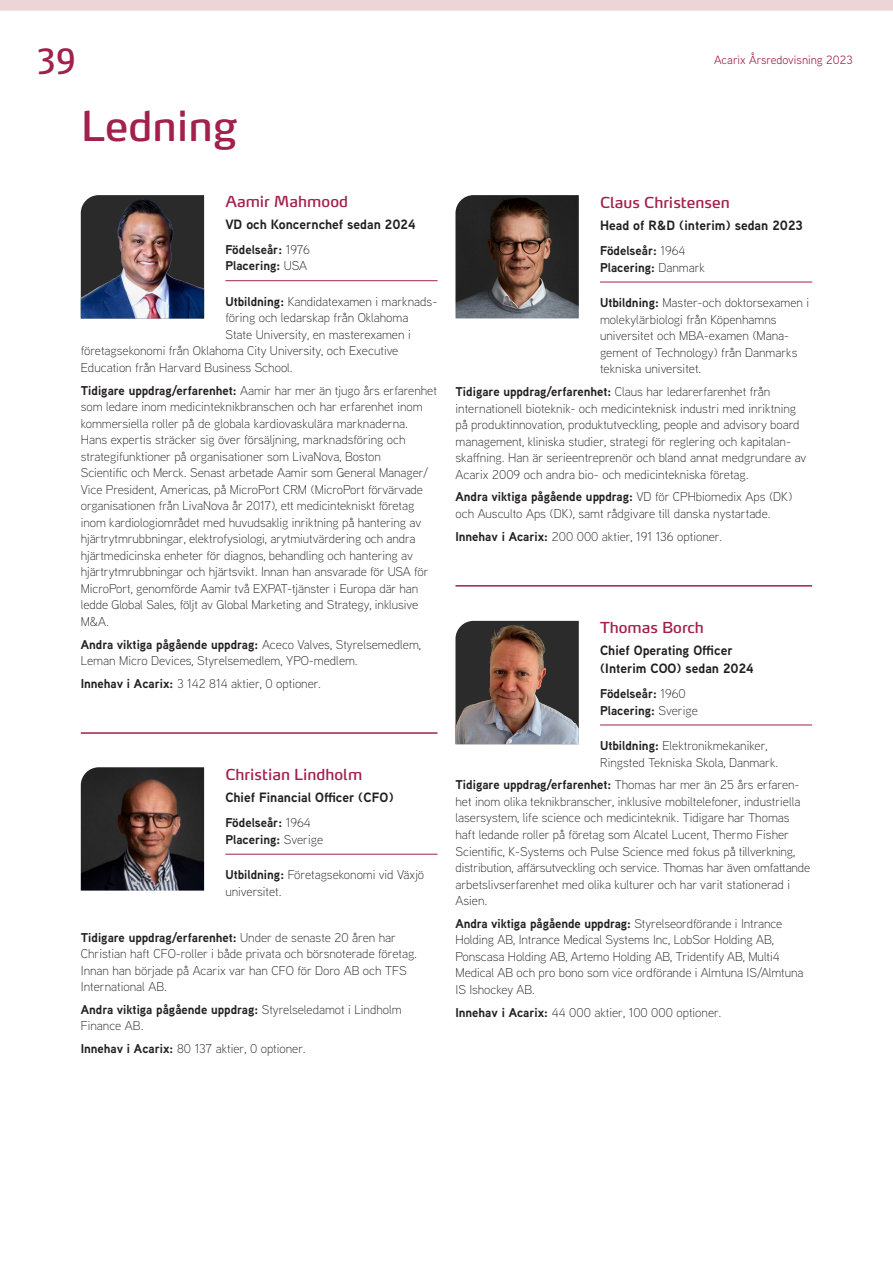
<style>
.page{position:relative;width:893px;height:1263px;background:#fff}
.page>*{position:absolute;margin:0;border:0;box-sizing:border-box;transform-origin:0 0}
.H1_-_Framvagn{font:40.5px "Max Pro";color:#a2204c}
.t1{font:33px "Max Pro";color:#a2204c}
.t2{font:15px "Max Pro";color:#a2204c}
.t3{font:700 13.5px/18px "Aaux Next";color:#231f20}
.Brödtext{font:300 12.75px/16.5px "Aaux Next";color:#231f20}
.t4{font:700 12.75px "Aaux Next";color:#231f20}
.t5{font:12px "Aaux Next";color:#a2204c}
.s1{font-weight:300}
.s2{font-weight:700}
</style>
<div class="page">
<div style="left:0;top:0;width:893px;height:11px;border:8px solid #ebd5d6"></div>
<hr style="left:225px;top:280px;width:212px;height:1px;background:#a2204c">
<hr style="left:81px;top:732px;width:356px;height:2px;background:#a2204c">
<hr style="left:225px;top:854px;width:212px;height:1px;background:#a2204c">
<img style="left:81px;top:767px;width:123px;height:123px">
<hr style="left:600px;top:282px;width:212px;height:1px;background:#a2204c">
<hr style="left:455px;top:585px;width:357px;height:2px;background:#a2204c">
<hr style="left:600px;top:725px;width:212px;height:1px;background:#a2204c">
<img style="left:455px;top:195px;width:124px;height:123px">
<img style="left:81px;top:195px;width:123px;height:123px">
<img style="left:455px;top:621px;width:124px;height:123px">
<h2 class="t1" style="left:37px;top:25px;width:40px">39</h2>
<p class="t5" style="left:714px;top:52px;width:140px">Acarix Årsredovisning 2023</p>
<p class="H1_-_Framvagn" style="left:81px;top:92px;width:158px">Ledning</p>
<h2 class="t2" style="left:225px;top:188px;width:124px">Aamir Mahmood</h2>
<h3 class="t3" style="left:225px;top:215px;width:192px">VD och Koncernchef sedan 2024</h3>
<h3 class="t4" style="left:225px;top:240px;width:86px">Födelseår: <span class="s1">1976</span></h3>
<h3 class="t4" style="left:225px;top:257px;width:83px">Placering: <span class="s1">USA</span></h3>
<p class="Brödtext" style="left:225px;top:293px;width:213px"><span class="s2">Utbildning:</span> Kandidatexamen i marknads-</p>
<p class="Brödtext" style="left:225px;top:309px;width:185px">föring och ledarskap från Oklahoma</p>
<p class="Brödtext" style="left:225px;top:326px;width:187px">State University, en masterexamen i</p>
<p class="Brödtext" style="left:81px;top:342px;width:319px">företagsekonomi från Oklahoma City University, och Executive</p>
<p class="Brödtext" style="left:81px;top:359px;width:214px">Education från Harvard Business School.</p>
<p class="Brödtext" style="left:81px;top:382px;width:358px"><span class="s2">Tidigare uppdrag/erfarenhet:</span> Aamir har mer än tjugo års erfarenhet som ledare inom medicinteknikbranschen och har erfarenhet inom kommersiella roller på de globala kardiovaskulära marknaderna.<br>Hans expertis sträcker sig över försäljning, marknadsföring och strategifunktioner på organisationer som LivaNova, Boston<br>Scientific och Merck. Senast arbetade Aamir som General Manager/ Vice President, Americas, på MicroPort CRM (MicroPort förvärvade organisationen från LivaNova år 2017), ett medicintekniskt företag inom kardiologiområdet med huvudsaklig inriktning på hantering av hjärtrytmrubbningar, elektrofysiologi, arytmiutvärdering och andra hjärtmedicinska enheter för diagnos, behandling och hantering av hjärtrytmrubbningar och hjärtsvikt. Innan han ansvarade för USA för MicroPort, genomförde Aamir två EXPAT-tjänster i Europa där han ledde Global Sales, följt av Global Marketing and Strategy, inklusive M&amp;A.</p>
<p class="Brödtext" style="left:81px;top:635px;width:342px"><span class="s2">Andra viktiga pågående uppdrag:</span> Aceco Valves, Styrelsemedlem,<br>Leman Micro Devices, Styrelsemedlem, YPO-medlem.</p>
<p class="Brödtext" style="left:81px;top:675px;width:242px"><span class="s2">Innehav i Acarix:</span> 3 142 814 aktier, 0 optioner.</p>
<h2 class="t2" style="left:225px;top:762px;width:138px">Christian Lindholm</h2>
<h3 class="t3" style="left:225px;top:788px;width:170px">Chief Financial Officer (CFO)</h3>
<h3 class="t4" style="left:225px;top:814px;width:87px">Födelseår: <span class="s1">1964</span></h3>
<h3 class="t4" style="left:225px;top:830px;width:99px">Placering: <span class="s1">Sverige</span></h3>
<p class="Brödtext" style="left:225px;top:866px;width:200px"><span class="s2">Utbildning:</span> Företagsekonomi vid Växjö universitet.</p>
<p class="Brödtext" style="left:81px;top:928px;width:338px"><span class="s2">Tidigare uppdrag/erfarenhet:</span> Under de senaste 20 åren har Christian haft CFO-roller i både privata och börsnoterade företag.<br>Innan han började på Acarix var han CFO för Doro AB och TFS International AB.</p>
<p class="Brödtext" style="left:81px;top:1001px;width:322px"><span class="s2">Andra viktiga pågående uppdrag:</span> Styrelseledamot i Lindholm<br>Finance AB.</p>
<p class="Brödtext" style="left:81px;top:1040px;width:226px"><span class="s2">Innehav i Acarix:</span> 80 137 aktier, 0 optioner.</p>
<h2 class="t2" style="left:600px;top:190px;width:131px">Claus Christensen</h2>
<h3 class="t3" style="left:600px;top:216px;width:204px">Head of R&amp;D (interim) sedan 2023</h3>
<h3 class="t4" style="left:600px;top:242px;width:87px">Födelseår: <span class="s1">1964</span></h3>
<h3 class="t4" style="left:600px;top:258px;width:106px">Placering: <span class="s1">Danmark</span></h3>
<p class="Brödtext" style="left:600px;top:294px;width:211px"><span class="s2">Utbildning:</span> Master-och doktorsexamen i molekylärbiologi från Köpenhamns universitet och MBA-examen (Mana&shy;gement of Technology) från Danmarks tekniska universitet.</p>
<p class="Brödtext" style="left:455px;top:383px;width:352px"><span class="s2">Tidigare uppdrag/erfarenhet:</span> Claus har ledarerfarenhet från internationell bioteknik- och medicinteknisk industri med inriktning på produktinnovation, produktutveckling, people and advisory board management, kliniska studier, strategi för reglering och kapitalan&shy;skaffning. Han är serieentreprenör och bland annat medgrundare av Acarix 2009 och andra bio- och medicintekniska företag.</p>
<p class="Brödtext" style="left:455px;top:488px;width:338px"><span class="s2">Andra viktiga pågående uppdrag:</span> VD för CPHbiomedix Aps (DK) och Ausculto Aps (DK), samt rådgivare till danska nystartade.</p>
<p class="Brödtext" style="left:455px;top:528px;width:268px"><span class="s2">Innehav i Acarix:</span> 200 000 aktier, 191 136 optioner.</p>
<h2 class="t2" style="left:600px;top:614px;width:105px">Thomas Borch</h2>
<h3 class="t3" style="left:600px;top:641px;width:155px">Chief Operating Officer (Interim COO) sedan 2024</h3>
<h3 class="t4" style="left:600px;top:685px;width:87px">Födelseår: <span class="s1">1960</span></h3>
<h3 class="t4" style="left:600px;top:701px;width:99px">Placering: <span class="s1">Sverige</span></h3>
<p class="Brödtext" style="left:600px;top:737px;width:180px"><span class="s2">Utbildning:</span> Elektronikmekaniker,<br>Ringsted Tekniska Skola, Danmark.</p>
<p class="Brödtext" style="left:455px;top:776px;width:356px"><span class="s2">Tidigare uppdrag/erfarenhet:</span> Thomas har mer än 25 års erfaren&shy;het inom olika teknikbranscher, inklusive mobiltelefoner, industriella lasersystem, life science och medicinteknik. Tidigare har Thomas haft ledande roller på företag som Alcatel Lucent, Thermo Fisher Scientific, K-Systems och Pulse Science med fokus på tillverkning, distribution, affärsutveckling och service. Thomas har även omfattande arbetslivserfarenhet med olika kulturer och har varit stationerad i Asien.</p>
<p class="Brödtext" style="left:455px;top:915px;width:349px"><span class="s2">Andra viktiga pågående uppdrag:</span> Styrelseordförande i Intrance Holding AB, Intrance Medical Systems Inc, LobSor Holding AB, Ponscasa Holding AB, Artemo Holding AB, Tridentify AB, Multi4<br>Medical AB och pro bono som vice ordförande i Almtuna IS/Almtuna IS Ishockey AB.</p>
<p class="Brödtext" style="left:455px;top:1003px;width:267px"><span class="s2">Innehav i Acarix:</span> 44 000 aktier, 100 000 optioner.</p>
</div>
